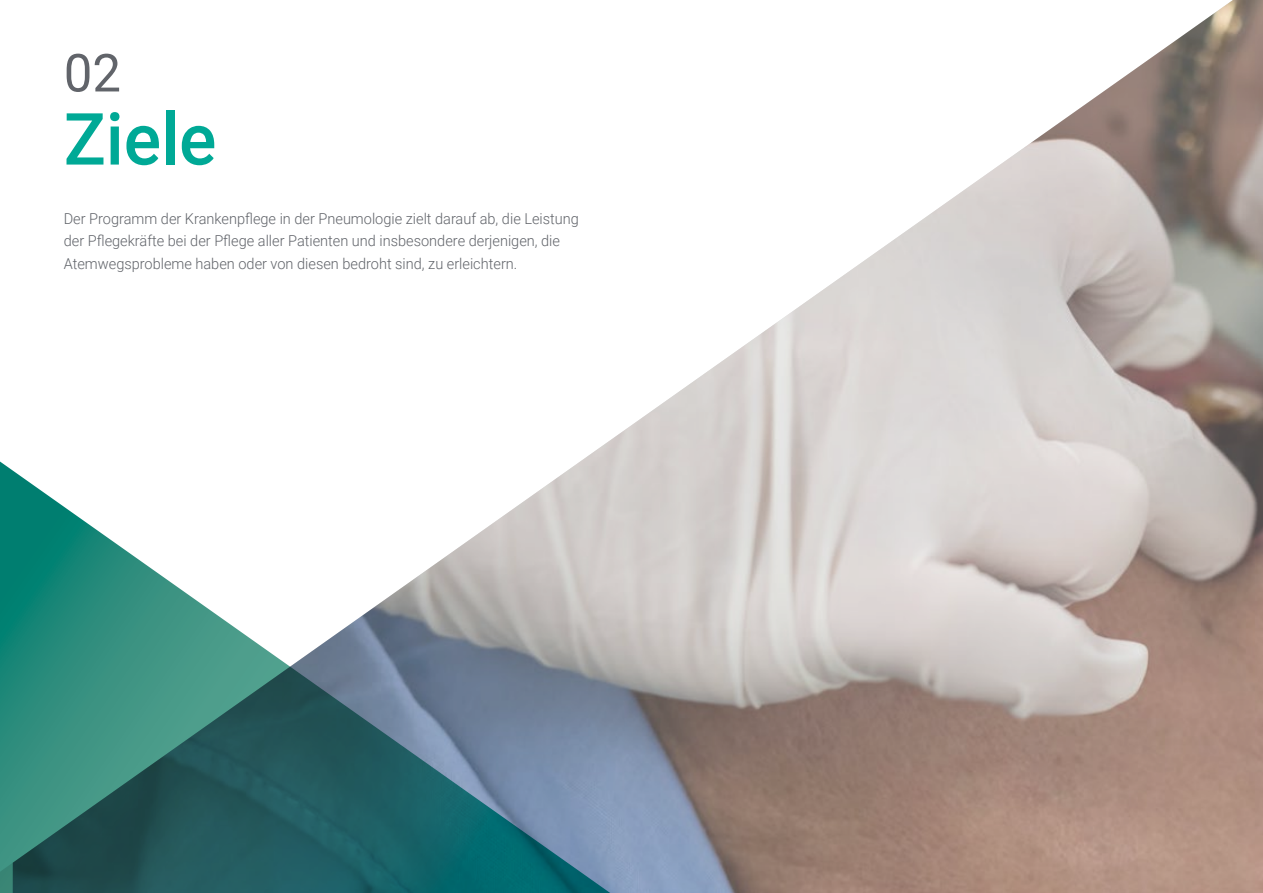
<style>
.page{position:relative;width:1263px;height:893px;background:#fff}
.page>*{position:absolute;margin:0;border:0;box-sizing:border-box;transform-origin:0 0}
.t1{font:500 72px "Roboto";color:#00a996}
.t2{font:52.5px "Roboto";color:#61646a}
.t3{font:300 15px/22.5px "Roboto";color:#61646a}
</style>
<div class="page">
<img style="left:602px;top:0;width:661px;height:893px">
<svg style="left:0;top:446px;width:640px;height:447px"></svg>
<h2 class="t2" style="left:64px;top:36px;width:59px">02</h2>
<h1 class="t1" style="left:64px;top:89px;width:154px">Ziele</h1>
<p class="t3" style="left:64px;top:207px;width:517px">Der Programm der Krankenpflege in der Pneumologie zielt darauf ab, die Leistung der Pflegekräfte bei der Pflege aller Patienten und insbesondere derjenigen, die<br>Atemwegsprobleme haben oder von diesen bedroht sind, zu erleichtern.</p>
</div>
